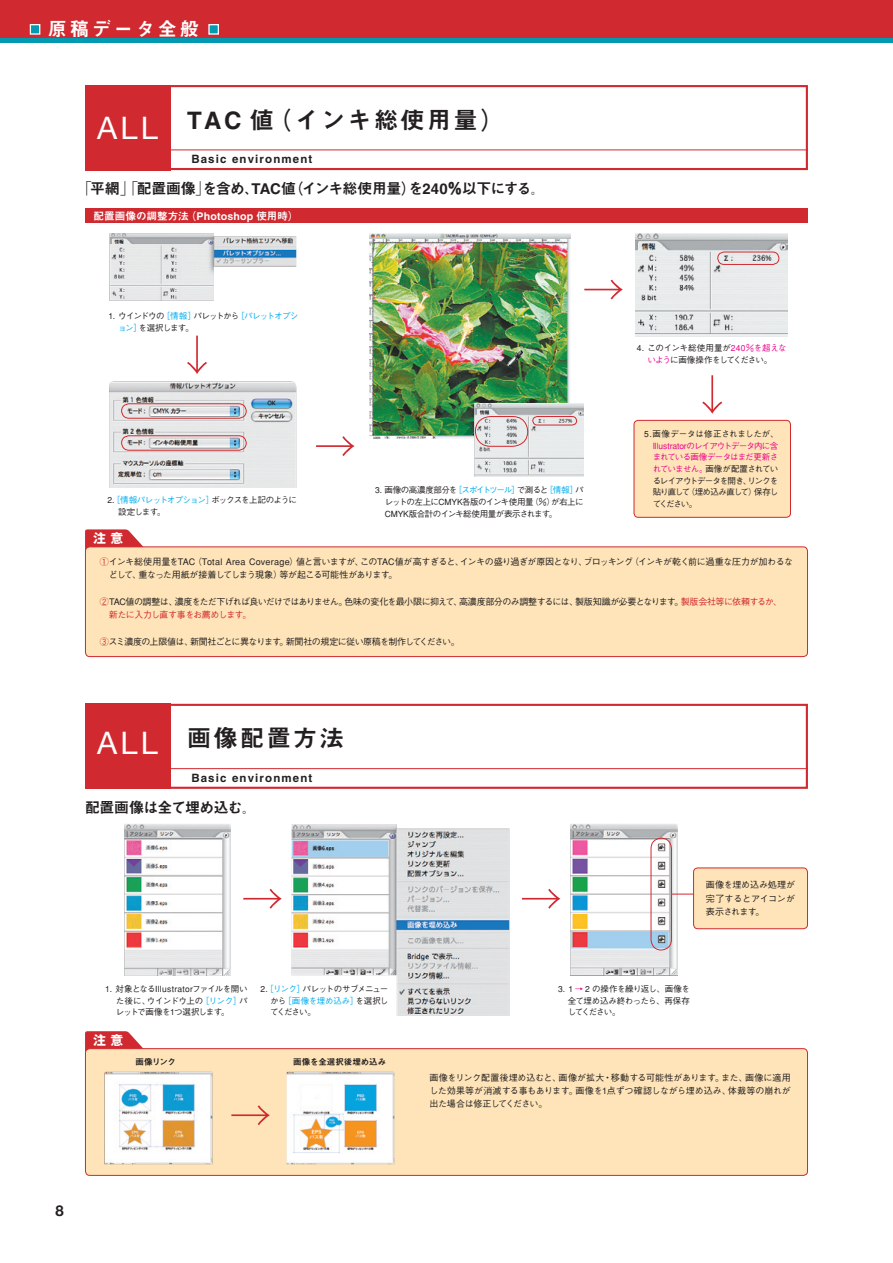
<style>
.page{position:relative;width:893px;height:1263px;background:#fff}
.page>*{position:absolute;margin:0;border:0;box-sizing:border-box;transform-origin:0 0}
.t1{font:31.05px "Helvetica Neue";letter-spacing:.1em;color:#fff}
.t2{font:24.15px "Midashi Go MB31";letter-spacing:.1em;color:#231f20}
.t3{font:19.2px "Midashi Go MB31";letter-spacing:.15em;color:#fff}
.t4{font:14.85px "Midashi Go MB31";letter-spacing:-.04em;color:#231f20}
.t5{font:700 14.85px "Helvetica Neue";color:#231f20}
.t6{font:700 12.75px "Gothic MB101";color:#fff}
.t7{font:11.55px "Midashi Go MB31";letter-spacing:.1em;color:#231f20}
.t8{font:10.65px "Midashi Go MB31";letter-spacing:.01em;color:#fff}
.t9{font:500 9px/13.4px "Gothic BBB";letter-spacing:-.055em;color:#231f20}
.t10{font:500 8.55px/11.7px "Gothic BBB";letter-spacing:-.07em;color:#231f20;text-align:justify}
.t11{font:500 8.55px/11.7px "Gothic BBB";letter-spacing:-.035em;color:#231f20;text-align:center}
.t12{font:500 8.55px/11.7px "Gothic BBB";letter-spacing:-.09em;color:#231f20}
.t13{font:500 8.55px "Gothic BBB";letter-spacing:-.005em;color:#231f20}
.t14{font:8.55px "Midashi Go MB31";letter-spacing:-.005em;color:#231f20}
.s1{color:#00aeef}
.s2{color:#ed028c}
.s3{color:#d0292f}
</style>
<div class="page">
<svg style="left:85px;top:1031px;width:58px;height:19px"></svg>
<div style="left:85px;top:1049px;width:722px;height:126px;background:#fee4b8;border-radius:4px"></div>
<div style="left:85px;top:1048px;width:723px;height:128px;border:1px solid #d0292f;border-radius:4px"></div>
<img style="left:104px;top:1072px;width:108px;height:92px">
<img style="left:286px;top:1072px;width:108px;height:92px">
<div style="left:634px;top:420px;width:156px;height:97px;background:#fee4b8;border-radius:4px"></div>
<div style="left:634px;top:420px;width:157px;height:98px;border:1px solid #d0292f;border-radius:4px"></div>
<img style="left:370px;top:233px;width:201px;height:206px">
<img style="left:475px;top:404px;width:108px;height:72px">
<svg style="left:85px;top:529px;width:58px;height:19px"></svg>
<div style="left:85px;top:547px;width:722px;height:110px;background:#fee4b8;border-radius:4px"></div>
<div style="left:85px;top:546px;width:723px;height:111px;border:1px solid #d0292f;border-radius:4px"></div>
<div style="left:85px;top:704px;width:723px;height:85px;border:2px solid #d0292f"></div>
<div style="left:85px;top:704px;width:85px;height:85px;background:#d0292f"></div>
<hr style="left:170px;top:768px;width:638px;height:1px;background:#d0292f">
<div style="left:85px;top:85px;width:723px;height:85px;border:2px solid #d0292f"></div>
<div style="left:85px;top:85px;width:85px;height:85px;background:#d0292f"></div>
<hr style="left:170px;top:149px;width:638px;height:1px;background:#d0292f">
<svg style="left:187px;top:336px;width:20px;height:38px"></svg>
<svg style="left:584px;top:280px;width:39px;height:19px"></svg>
<svg style="left:316px;top:436px;width:38px;height:20px"></svg>
<svg style="left:702px;top:375px;width:20px;height:39px"></svg>
<img style="left:109px;top:233px;width:187px;height:67px">
<img style="left:109px;top:381px;width:187px;height:107px">
<img style="left:507px;top:350px;width:16px;height:16px">
<div style="left:121px;top:403px;width:126px;height:16px;border:1px solid #d0292f;border-radius:7px"></div>
<div style="left:121px;top:435px;width:126px;height:16px;border:1px solid #d0292f;border-radius:7px"></div>
<div style="left:0;top:0;width:893px;height:38px;background:#d0292f"></div>
<div style="left:0;top:38px;width:893px;height:5px;background:#029ab3"></div>
<div style="left:30px;top:25px;width:10px;height:9px;background:#029ab3"></div>
<div style="left:30px;top:24px;width:10px;height:11px;border:1px solid #fff"></div>
<div style="left:209px;top:25px;width:9px;height:9px;background:#029ab3"></div>
<div style="left:208px;top:24px;width:11px;height:11px;border:1px solid #fff"></div>
<div style="left:85px;top:208px;width:723px;height:15px;background:#d0292f"></div>
<svg style="left:243px;top:889px;width:39px;height:20px"></svg>
<svg style="left:522px;top:889px;width:38px;height:20px"></svg>
<svg style="left:231px;top:1105px;width:39px;height:20px"></svg>
<img style="left:124px;top:824px;width:107px;height:151px">
<img style="left:291px;top:824px;width:218px;height:192px">
<img style="left:571px;top:824px;width:106px;height:152px">
<div style="left:532px;top:416px;width:45px;height:9px;border:1px solid #d0292f;border-radius:4px"></div>
<div style="left:475px;top:416px;width:53px;height:31px;border:1px solid #d0292f;border-radius:15px"></div>
<img style="left:636px;top:234px;width:151px;height:102px">
<div style="left:717px;top:252px;width:62px;height:13px;border:1px solid #d0292f;border-radius:6px"></div>
<div style="left:651px;top:838px;width:21px;height:112px;border:1px solid #d0292f;border-radius:10px"></div>
<div style="left:693px;top:868px;width:114px;height:61px;background:#fee4b8;border-radius:4px"></div>
<div style="left:693px;top:867px;width:115px;height:62px;border:1px solid #d0292f;border-radius:4px"></div>
<svg style="left:672px;top:894px;width:21px;height:1px"></svg>
<h3 class="t3" style="left:48px;top:18px;width:153px">原稿データ全般</h3>
<h1 class="t1" style="left:97px;top:109px;width:62px">ALL</h1>
<h2 class="t2" style="left:187px;top:105px;width:319px">TAC 値（インキ総使用量）</h2>
<p class="t7" style="left:191px;top:152px;width:123px">Basic environment</p>
<h3 class="t4" style="left:78px;top:180px;width:469px">「平網」「配置画像」を含め、TAC値（インキ総使用量）を240％以下にする。</h3>
<p class="t8" style="left:94px;top:210px;width:206px">配置画像の調整方法（Photoshop 使用時）</p>
<p class="t10" style="left:118px;top:310px;width:182px;text-indent:-10px">1. ウインドウの<span class="s1">［情報］</span>パレットから<span class="s1">［パレットオプション］</span>を選択します。</p>
<p class="t12" style="left:107px;top:494px;width:191px">2.<span class="s1">［情報パレットオプション］</span>ボックスを上記のように　 設定します。</p>
<p class="t10" style="left:385px;top:485px;width:200px;text-indent:-10px">3. 画像の高濃度部分を<span class="s1">［スポイトツール］</span>で測ると<span class="s1">［情報］</span>パレットの左上にCMYK各版のインキ使用量（％）が右上にCMYK版合計のインキ総使用量が表示されます。</p>
<h3 class="t6" style="left:94px;top:529px;width:31px">注 意</h3>
<p class="t11" style="left:637px;top:342px;width:151px">4. このインキ総使用量が<span class="s2">240％を超えないよう</span>に画像操作をしてください。</p>
<p class="t13" style="left:644px;top:429px;width:135px">5.画像データは修正されましたが、</p>
<p class="t10" style="left:653px;top:440px;width:127px"><span class="s2">Illustratorのレイアウトデータ内に含まれている画像データはまだ更新されていません。</span>画像が配置されているレイアウトデータを開き、リンクを貼り直して（埋め込み直して）保存してください。</p>
<p class="t9" style="left:100px;top:555px;width:695px"><span class="s3">①</span>インキ総使用量をTAC（Total Area Coverage）値と言いますが、このTAC値が高すぎると、インキの盛り過ぎが原因となり、ブロッキング（インキが乾く前に過重な圧力が加わるな　どして、重なった用紙が接着してしまう現象）等が起こる可能性があります。</p>
<p class="t9" style="left:100px;top:595px;width:683px"><span class="s3">②</span>TAC値の調整は、濃度をただ下げれば良いだけではありません。色味の変化を最小限に抑えて、高濃度部分のみ調整するには、製版知識が必要となります。<span class="s3">製版会社等に依頼するか、　新たに入力し直す事をお薦めします。</span></p>
<p class="t9" style="left:100px;top:635px;width:361px"><span class="s3">③</span>スミ濃度の上限値は、新聞社ごとに異なります。新聞社の規定に従い原稿を制作してください。</p>
<h1 class="t1" style="left:97px;top:725px;width:62px">ALL</h1>
<h2 class="t2" style="left:187px;top:724px;width:158px">画像配置方法</h2>
<p class="t7" style="left:191px;top:771px;width:123px">Basic environment</p>
<h3 class="t4" style="left:85px;top:798px;width:173px">配置画像は全て埋め込む。</h3>
<p class="t9" style="left:706px;top:878px;width:91px;text-align:justify">画像を埋め込み処理が完了するとアイコンが表示されます。</p>
<p class="t10" style="left:116px;top:983px;width:133px;text-indent:-11px">1. 対象となるIllustratorファイルを開いた後に、ウインドウ上の<span class="s1">［リンク］</span>パレットで画像を1つ選択します。</p>
<p class="t10" style="left:270px;top:983px;width:120px;text-indent:-10px">2.<span class="s1">［リンク］</span>パレットのサブメニューから<span class="s1">［画像を埋め込み］</span>を選択してください。</p>
<p class="t10" style="left:568px;top:983px;width:124px;text-indent:-10px">3. 1 <span class="s2">→</span> 2 の操作を繰り返し、画像を全て埋め込み終わったら、再保存してください。</p>
<h3 class="t6" style="left:94px;top:1031px;width:31px">注 意</h3>
<p class="t14" style="left:135px;top:1057px;width:42px">画像リンク</p>
<p class="t14" style="left:293px;top:1057px;width:95px">画像を全選択後埋め込み</p>
<h3 class="t5" style="left:56px;top:1202px;width:10px">8</h3>
<p class="t9" style="left:429px;top:1071px;width:363px;text-align:justify">画像をリンク配置後埋め込むと、画像が拡大・移動する可能性があります。また、画像に適用した効果等が消滅する事もあります。画像を1点ずつ確認しながら埋め込み、体裁等の崩れが出た場合は修正してください。</p>
</div>
